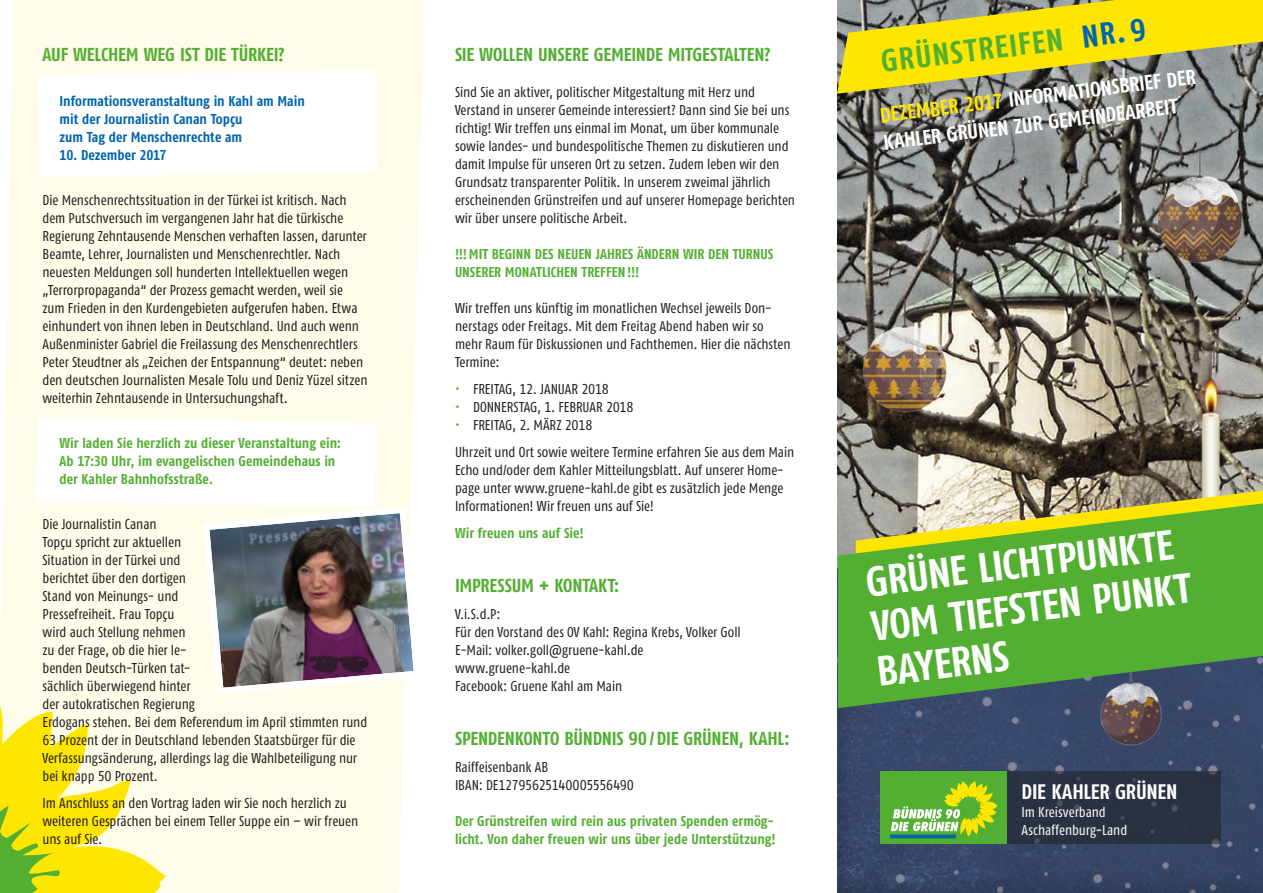
<style>
.page{position:relative;width:1263px;height:893px;background:#fff}
.page>*{position:absolute;margin:0;border:0;box-sizing:border-box;transform-origin:0 0}
.t1{font:700 42px/45px "Fago Co Tf";color:#fff}
.t2{font:700 31.5px "Fago Co Tf";color:#53af32}
.t3{font:700 21px/27px "Fago Co Tf";letter-spacing:-.015em;color:#fff}
.t4{font:700 18.75px "Fago Co Tf";letter-spacing:-.015em;color:#53af32}
.t5{font:14.25px/18px "Fago Co Tf";letter-spacing:-.005em;color:#1d1d1b}
.t6{font:700 14.25px/18px "Fago Co Tf";color:#53af32}
.t7{font:700 14.25px/18px "Fago Co Tf";color:#0066ae}
.t8{font:14.25px/18px "Fago Co Tf";letter-spacing:-.005em;color:#fff}
.s1{color:#53af32}
.s2{color:#0066ae}
.s3{color:#ffe600}
</style>
<div class="page">
<div style="left:5px;top:0;width:420px;height:417px;background:#fffcea"></div>
<svg style="left:38px;top:70px;width:339px;height:107px"></svg>
<img style="left:838px;top:94px;width:425px;height:409px">
<img style="left:838px;top:708px;width:425px;height:185px">
<svg style="left:0;top:417px;width:414px;height:476px"></svg>
<img style="left:1098px;top:708px;width:66px;height:40px">
<img style="left:1154px;top:150px;width:92px;height:114px">
<img style="left:858px;top:299px;width:93px;height:118px">
<img style="left:1187px;top:363px;width:47px;height:128px">
<svg style="left:856px;top:491px;width:407px;height:12px;background:#b7ad81"></svg>
<svg style="left:837px;top:0;width:426px;height:94px;background:#c9bc33"></svg>
<svg style="left:838px;top:503px;width:425px;height:205px;background:#61a63f"></svg>
<div style="left:1006px;top:772px;width:214px;height:72px;background:#2a3241"></div>
<div style="left:880px;top:772px;width:126px;height:72px;background:#53af32"></div>
<svg style="left:889px;top:781px;width:108px;height:57px"></svg>
<h3 class="t4" style="left:43px;top:43px;width:244px">AUF WELCHEM WEG IST DIE TÜRKEI?</h3>
<p class="t7" style="left:60px;top:91px;width:247px">Informationsveranstaltung in Kahl am Main mit der Journalistin Canan Topçu<br>zum Tag der Menschenrechte am</p>
<p class="t7" style="left:60px;top:145px;width:109px">10. Dezember 2017</p>
<p class="t5" style="left:43px;top:190px;width:326px">Die Menschenrechtssituation in der Türkei ist kritisch. Nach dem Putschversuch im vergangenen Jahr hat die türkische Regierung Zehntausende Menschen verhaften lassen, darunter Beamte, Lehrer, Journalisten und Menschenrechtler. Nach neuesten Meldungen soll hunderten Intellektuellen wegen „Terrorpropaganda“ der Prozess gemacht werden, weil sie zum Frieden in den Kurdengebieten aufgerufen haben. Etwa einhundert von ihnen leben in Deutschland. Und auch wenn Außenminister Gabriel die Freilassung des Menschenrechtlers Peter Steudtner als „Zeichen der Entspannung“ deutet: neben den deutschen Journalisten Mesale Tolu und Deniz Yüzel sitzen weiterhin Zehntausende in Untersuchungshaft.</p>
<p class="t6" style="left:60px;top:433px;width:283px">Wir laden Sie herzlich zu dieser Veranstaltung ein:<br>Ab 17:30 Uhr, im evangelischen Gemeindehaus in der Kahler Bahnhofsstraße.</p>
<p class="t5" style="left:43px;top:514px;width:326px">Die Journalistin Canan<br>Topçu spricht zur aktuellen<br>Situation in der Türkei und<br>berichtet über den dortigen<br>Stand von Meinungs- und<br>Pressefreiheit. Frau Topçu<br>wird auch Stellung nehmen<br>zu der Frage, ob die hier le-<br>benden Deutsch-Türken tat-<br>sächlich überwiegend hinter<br>der autokratischen Regierung<br>Erdogans stehen. Bei dem Referendum im April stimmten rund 63 Prozent der in Deutschland lebenden Staatsbürger für die Verfassungsänderung, allerdings lag die Wahlbeteiligung nur bei knapp 50 Prozent.</p>
<p class="t5" style="left:43px;top:793px;width:317px">Im Anschluss an den Vortrag laden wir Sie noch herzlich zu weiteren Gesprächen bei einem Teller Suppe ein – wir freuen uns auf Sie.</p>
<h3 class="t4" style="left:455px;top:43px;width:317px">SIE WOLLEN UNSERE GEMEINDE MITGESTALTEN?</h3>
<p class="t5" style="left:455px;top:82px;width:342px">Sind Sie an aktiver, politischer Mitgestaltung mit Herz und Verstand in unserer Gemeinde interessiert? Dann sind Sie bei uns richtig! Wir treffen uns einmal im Monat, um über kommunale sowie landes- und bundespolitische Themen zu diskutieren und damit Impulse für unseren Ort zu setzen. Zudem leben wir den Grundsatz transparenter Politik. In unserem zweimal jährlich erscheinenden Grünstreifen und auf unserer Homepage berichten wir über unsere politische Arbeit.</p>
<p class="t6" style="left:455px;top:244px;width:320px">!!!MIT BEGINN DES NEUEN JAHRES ÄNDERN WIR DEN TURNUS<br>UNSERER MONATLICHEN TREFFEN!!!</p>
<p class="t5" style="left:455px;top:298px;width:337px">Wir treffen uns künftig im monatlichen Wechsel jeweils Don&shy;nerstags oder Freitags. Mit dem Freitag Abend haben wir so mehr Raum für Diskussionen und Fachthemen. Hier die nächsten Termine:</p>
<p class="t5" style="left:455px;top:379px;width:156px"><span class="s1">•</span> FREITAG, 12. JANUAR 2018</p>
<p class="t5" style="left:455px;top:397px;width:180px"><span class="s1">•</span> DONNERSTAG, 1. FEBRUAR 2018</p>
<p class="t5" style="left:455px;top:411px;width:341px;line-height:27px"><span class="s1">•</span> FREITAG, 2. MÄRZ 2018<br>Uhrzeit und Ort sowie weitere Termine erfahren Sie aus dem Main</p>
<p class="t5" style="left:455px;top:460px;width:330px;text-align:justify">Echo und/oder dem Kahler Mitteilungsblatt. Auf unserer Home&shy;page unter www.gruene-kahl.de gibt es zusätzlich jede Menge Informationen! Wir freuen uns auf Sie!</p>
<p class="t6" style="left:455px;top:523px;width:130px">Wir freuen uns auf Sie!</p>
<h3 class="t4" style="left:455px;top:574px;width:166px">IMPRESSUM + KONTAKT:</h3>
<p class="t5" style="left:455px;top:604px;width:287px">V.i.S.d.P:<br>Für den Vorstand des OV Kahl: Regina Krebs, Volker Goll<br>E-Mail: volker.goll@gruene-kahl.de www.gruene-kahl.de<br>Facebook: Gruene Kahl am Main</p>
<h3 class="t4" style="left:455px;top:727px;width:336px">SPENDENKONTO BÜNDNIS 90 /DIE GRÜNEN, KAHL:</h3>
<p class="t5" style="left:455px;top:757px;width:181px">Raiffeisenbank AB<br>IBAN: DE12795625140005556490</p>
<p class="t6" style="left:455px;top:811px;width:322px">Der Grünstreifen wird rein aus privaten Spenden ermög&shy;licht. Von daher freuen wir uns über jede Unterstützung!</p>
<h2 class="t2" style="left:879px;top:43px;width:268px;rotate:-7deg">GRÜNSTREIFEN <span class="s2">NR.9</span></h2>
<h3 class="t3" style="left:878px;top:102px;width:319px;rotate:-7deg"><span class="s3">DEZEMBER 2017</span> INFORMATIONSBRIEF DER<br>KAHLER GRÜNEN ZUR GEMEINDEARBEIT</h3>
<h1 class="t1" style="left:863px;top:559px;width:323px;rotate:-7deg">GRÜNE LICHTPUNKTE<br>VOM TIEFSTEN PUNKT<br>BAYERNS</h1>
<h3 class="t3" style="left:1021px;top:777px;width:157px">DIE KAHLER GRÜNEN</h3>
<p class="t8" style="left:1021px;top:802px;width:107px">Im Kreisverband<br>Aschaffenburg-Land</p>
</div>
